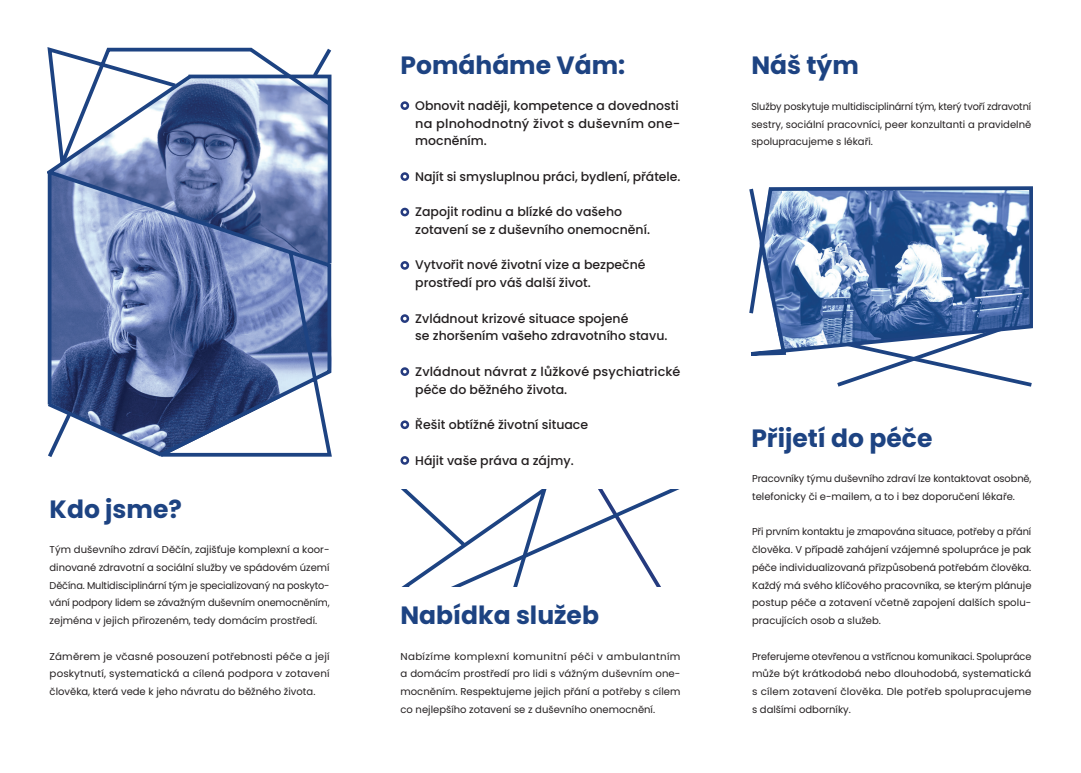
<style>
.page{position:relative;width:1081px;height:773px;background:#fff}
.page>*{position:absolute;margin:0;border:0;box-sizing:border-box;transform-origin:0 0}
.t1{font:700 25px "Poppins";color:#1d4382}
.t2{font:500 12.5px/17.8px "Poppins";color:#231f20}
.t3{font:10px/17.8px "Poppins";color:#231f20;text-align:justify}
</style>
<div class="page">
<svg style="left:47px;top:178px;width:285px;height:279px;background:#6f81ae"></svg>
<hr style="left:48px;top:172px;width:3px;height:232px;background:#1d4382">
<svg style="left:47px;top:47px;width:138px;height:131px"></svg>
<svg style="left:185px;top:47px;width:147px;height:220px;background:#8091ba"></svg>
<svg style="left:47px;top:399px;width:119px;height:58px"></svg>
<svg style="left:551px;top:489px;width:129px;height:98px"></svg>
<svg style="left:401px;top:489px;width:150px;height:98px"></svg>
<div style="left:400px;top:101px;width:9px;height:9px;border:2px solid #253b7f;border-radius:50%"></div>
<div style="left:400px;top:172px;width:9px;height:9px;border:2px solid #253b7f;border-radius:50%"></div>
<div style="left:400px;top:208px;width:9px;height:8px;border:2px solid #253b7f;border-radius:50%"></div>
<div style="left:400px;top:261px;width:9px;height:9px;border:2px solid #253b7f;border-radius:50%"></div>
<div style="left:400px;top:314px;width:9px;height:9px;border:2px solid #253b7f;border-radius:50%"></div>
<div style="left:400px;top:367px;width:9px;height:9px;border:2px solid #253b7f;border-radius:50%"></div>
<div style="left:400px;top:420px;width:9px;height:9px;border:2px solid #253b7f;border-radius:50%"></div>
<div style="left:400px;top:456px;width:9px;height:8px;border:2px solid #253b7f;border-radius:50%"></div>
<svg style="left:749px;top:186px;width:284px;height:170px"></svg>
<svg style="left:833px;top:324px;width:200px;height:63px"></svg>
<h1 class="t1" style="left:50px;top:494px;width:134px">Kdo jsme?</h1>
<p class="t3" style="left:50px;top:540px;width:282px">Tým duševního zdraví Děčín, zajišťuje komplexní a koor&shy;dinované zdravotní a sociální služby ve spádovém území Děčína. Multidisciplinární tým je specializovaný na poskyto&shy;vání podpory lidem se závažným duševním onemocněním, zejména v jejich přirozeném, tedy domácím prostředí.</p>
<p class="t3" style="left:50px;top:647px;width:281px">Záměrem je včasné posouzení potřebnosti péče a její poskytnutí, systematická a cílená podpora v zotavení člověka, která vede k jeho návratu do běžného života.</p>
<h1 class="t1" style="left:400px;top:51px;width:226px">Pomáháme Vám:</h1>
<p class="t2" style="left:415px;top:97px;width:267px">Obnovit naději, kompetence a dovednosti na plnohodnotný život s duševním one&shy;mocněním.</p>
<p class="t2" style="left:415px;top:168px;width:267px">Najít si smysluplnou práci, bydlení, přátele.</p>
<p class="t2" style="left:415px;top:203px;width:236px">Zapojit rodinu a blízké do vašeho zotavení se z duševního onemocnění.</p>
<p class="t2" style="left:415px;top:256px;width:232px">Vytvořit nové životní vize a bezpečné prostředí pro váš další život.</p>
<p class="t2" style="left:415px;top:309px;width:254px">Zvládnout krizové situace spojené<br>se zhoršením vašeho zdravotního stavu.</p>
<p class="t2" style="left:415px;top:362px;width:267px">Zvládnout návrat z lůžkové psychiatrické péče do běžného života.</p>
<p class="t2" style="left:415px;top:416px;width:174px">Řešit obtížné životní situace</p>
<p class="t2" style="left:415px;top:451px;width:160px">Hájit vaše práva a zájmy.</p>
<h1 class="t1" style="left:400px;top:600px;width:200px">Nabídka služeb</h1>
<p class="t3" style="left:400px;top:647px;width:281px">Nabízíme komplexní komunitní péči v ambulantním a domácím prostředí pro lidi s vážným duševním one&shy;mocněním. Respektujeme jejich přání a potřeby s cílem co nejlepšího zotavení se z duševního onemocnění.</p>
<h1 class="t1" style="left:751px;top:51px;width:109px">Náš tým</h1>
<p class="t3" style="left:751px;top:98px;width:281px">Služby poskytuje multidisciplinární tým, který tvoří zdravotní sestry, sociální pracovníci, peer konzultanti a pravidelně spolupracujeme s lékaři.</p>
<h1 class="t1" style="left:751px;top:423px;width:183px">Přijetí do péče</h1>
<p class="t3" style="left:752px;top:470px;width:281px">Pracovníky týmu duševního zdraví lze kontaktovat osobně, telefonicky či e-mailem, a to i bez doporučení lékaře.</p>
<p class="t3" style="left:752px;top:523px;width:281px">Při prvním kontaktu je zmapována situace, potřeby a přání člověka. V případě zahájení vzájemné spolupráce je pak péče individualizovaná přizpůsobená potřebám člověka.<br>Každý má svého klíčového pracovníka, se kterým plánuje postup péče a zotavení včetně zapojení dalších spolu&shy;pracujících osob a služeb.</p>
<p class="t3" style="left:752px;top:647px;width:281px">Preferujeme otevřenou a vstřícnou komunikaci. Spolupráce může být krátkodobá nebo dlouhodobá, systematická s cílem zotavení člověka. Dle potřeb spolupracujeme s dalšími odborníky.</p>
</div>
